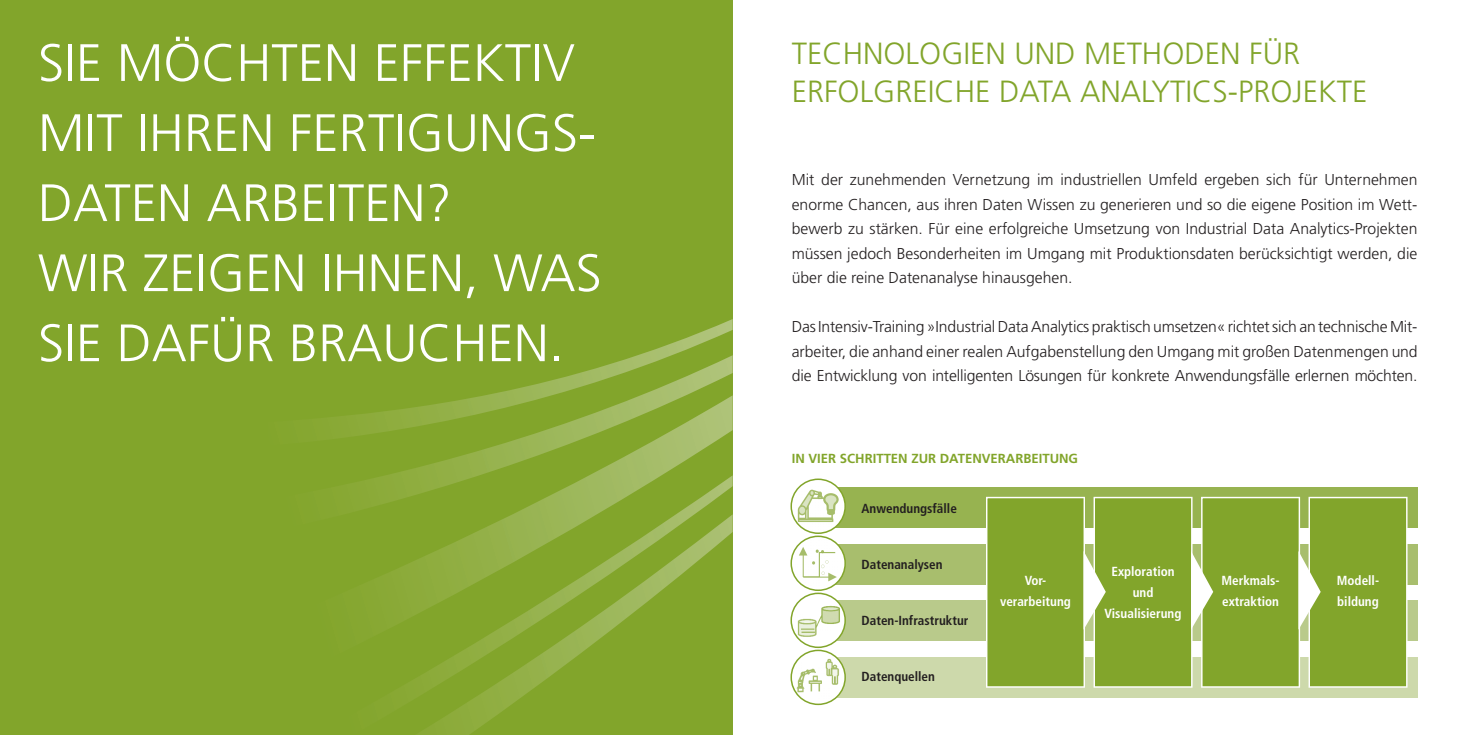
<style>
.page{position:relative;width:1470px;height:735px;background:#fff}
.page>*{position:absolute;margin:0;border:0;box-sizing:border-box;transform-origin:0 0}
.t1{font:300 52.5px/70px "Frutiger";color:#fff}
.t2{font:300 30.62px/37.8px "Frutiger";color:#82a52b}
.t3{font:300 15.75px/24.5px "Frutiger";letter-spacing:-.01em;color:#231f20;text-align:justify}
.t4{font:700 condensed 13.12px/21px "Frutiger";color:#fff;text-align:center}
.t5{font:700 condensed 13.12px "Frutiger";color:#231f20}
.t6{font:700 13.12px "Frutiger";color:#82a52b}
</style>
<div class="page">
<div style="left:0;top:0;width:732px;height:734px;background:#82a52b"></div>
<svg style="left:639px;top:319px;width:93px;height:36px"></svg>
<svg style="left:488px;top:355px;width:244px;height:40px"></svg>
<svg style="left:331px;top:395px;width:401px;height:80px"></svg>
<svg style="left:350px;top:475px;width:382px;height:259px"></svg>
<div style="left:815px;top:487px;width:602px;height:40px;background:#97b350"></div>
<div style="left:810px;top:543px;width:607px;height:41px;background:#a8be6d"></div>
<div style="left:818px;top:600px;width:599px;height:40px;background:#b9ca8b"></div>
<div style="left:815px;top:656px;width:602px;height:41px;background:#cdd9ab"></div>
<svg style="left:986px;top:496px;width:421px;height:191px;background:#8cac3d"></svg>
<svg style="left:790px;top:478px;width:56px;height:226px"></svg>
<h1 class="t1" style="left:38px;top:28px;width:565px">SIE MÖCHTEN EFFEKTIV<br>MIT IHREN FERTIGUNGS-<br>DATEN ARBEITEN?<br>WIR ZEIGEN IHNEN, WAS<br>SIE DAFÜR BRAUCHEN.</h1>
<h2 class="t2" style="left:791px;top:34px;width:577px">TECHNOLOGIEN UND METHODEN FÜR<br>ERFOLGREICHE DATA ANALYTICS-PROJEKTE</h2>
<p class="t3" style="left:791px;top:167px;width:627px">Mit der zunehmenden Vernetzung im industriellen Umfeld ergeben sich für Unternehmen enorme Chancen, aus ihren Daten Wissen zu generieren und so die eigene Position im Wett&shy;bewerb zu stärken. Für eine erfolgreiche Umsetzung von Industrial Data Analytics-Projekten müssen jedoch Besonderheiten im Umgang mit Produktionsdaten berücksichtigt werden, die über die reine Datenanalyse hinausgehen.</p>
<p class="t3" style="left:791px;top:314px;width:627px">Das Intensiv-Training »Industrial Data Analytics praktisch umsetzen« richtet sich an technische Mit&shy;arbeiter, die anhand einer realen Aufgabenstellung den Umgang mit großen Datenmengen und die Entwicklung von intelligenten Lösungen für konkrete Anwendungsfälle erlernen möchten.</p>
<p class="t6" style="left:791px;top:451px;width:288px">IN VIER SCHRITTEN ZUR DATENVERARBEITUNG</p>
<p class="t5" style="left:861px;top:500px;width:97px">Anwendungsfälle</p>
<p class="t5" style="left:861px;top:556px;width:82px">Datenanalysen</p>
<p class="t5" style="left:861px;top:612px;width:108px">Daten-Infrastruktur</p>
<p class="t5" style="left:861px;top:668px;width:75px">Datenquellen</p>
<p class="t4" style="left:1000px;top:569px;width:72px">Vor&shy;verarbeitung</p>
<p class="t4" style="left:1104px;top:560px;width:78px">Exploration und<br>Visualisierung</p>
<p class="t4" style="left:1221px;top:569px;width:60px;text-align:left">Merkmals&shy;extraktion</p>
<p class="t4" style="left:1336px;top:569px;width:44px;text-align:left">Modell&shy;bildung</p>
</div>
